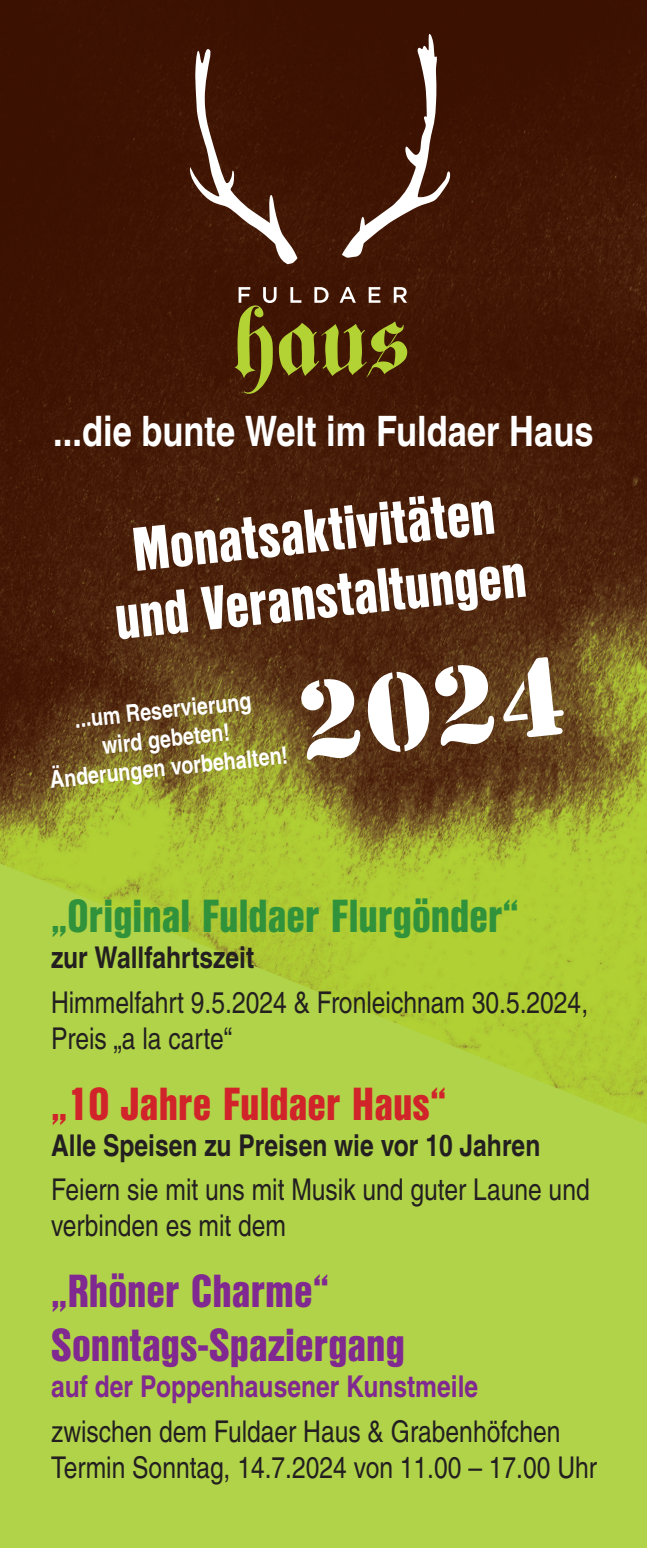
<style>
.page{position:relative;width:647px;height:1548px;background:#fff}
.page>*{position:absolute;margin:0;border:0;box-sizing:border-box;transform-origin:0 0}
.t1{font:117px "Stencil";color:#fff}
.t2{font:900 60px/66px "Nimbus San Con L";color:#fff;text-align:center;scale:.95 1}
.t3{font:900 45px/54px "Nimbus San Con L";color:#802990}
.t4{font:900 45px "Nimbus San Con L";color:#31923c}
.t5{font:900 45px "Nimbus San Con L";color:#d1232a}
.t6{font:700 42px "Nimbus San Con L";color:#fff}
.t7{font:30px/36px "Nimbus San Con L";color:#231f20}
.t8{font:700 30px "Nimbus San Con L";color:#231f20}
.t9{font:700 30px "Nimbus San Con L";color:#802990}
.t10{font:700 24px/28.8px "Nimbus San Con L";color:#fff;text-align:center}
</style>
<div class="page">
<div style="left:0;top:0;width:646px;height:1548px;background:#b1d349"></div>
<img style="left:0;top:0;width:646px;height:1124px">
<svg style="left:190px;top:48px;width:107px;height:216px"></svg>
<svg style="left:342px;top:34px;width:108px;height:224px"></svg>
<svg style="left:234px;top:287px;width:173px;height:107px"></svg>
<h3 class="t6" style="left:53px;top:400px;width:541px">...die bunte Welt im Fuldaer Haus</h3>
<h2 class="t2" style="left:104px;top:517px;width:436px;rotate:-6deg">Monatsaktivitäten und Veranstaltungen</h2>
<h1 class="t1" style="left:291px;top:655px;width:270px;rotate:-6deg">2024</h1>
<p class="t10" style="left:42px;top:707px;width:240px;rotate:-6deg">...um Reservierung<br>wird gebeten!<br>Änderungen vorbehalten!</p>
<h3 class="t4" style="left:51px;top:882px;width:469px">„Original Fuldaer Flurgönder“</h3>
<p class="t8" style="left:51px;top:935px;width:204px">zur Wallfahrtszeit</p>
<p class="t7" style="left:51px;top:983px;width:538px">Himmelfahrt 9.5.2024 &amp; Fronleichnam 30.5.2024,<br>Preis „a la carte“</p>
<h3 class="t5" style="left:51px;top:1069px;width:396px">„10 Jahre Fuldaer Haus“</h3>
<p class="t8" style="left:51px;top:1123px;width:490px">Alle Speisen zu Preisen wie vor 10 Jahren</p>
<p class="t7" style="left:51px;top:1170px;width:540px">Feiern sie mit uns mit Musik und guter Laune und verbinden es mit dem</p>
<h3 class="t3" style="left:51px;top:1262px;width:355px">„Rhöner Charme“<br>Sonntags-Spaziergang</h3>
<p class="t9" style="left:51px;top:1364px;width:428px">auf der Poppenhausener Kunstmeile</p>
<p class="t7" style="left:51px;top:1412px;width:547px">zwischen dem Fuldaer Haus &amp; Grabenhöfchen<br>Termin Sonntag, 14.7.2024 von 11.00 – 17.00 Uhr</p>
</div>
